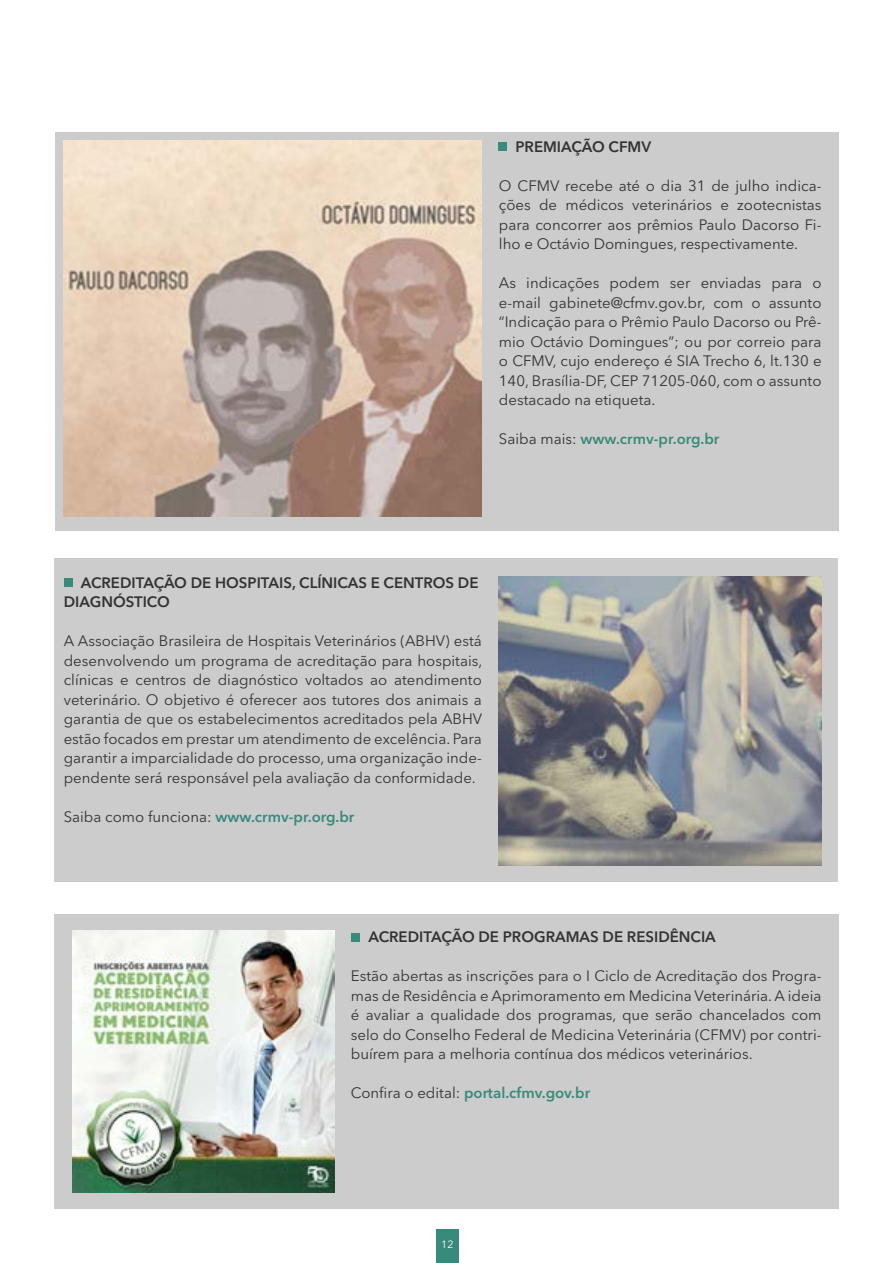
<style>
.page{position:relative;width:893px;height:1263px;background:#fff}
.page>*{position:absolute;margin:0;border:0;box-sizing:border-box;transform-origin:0 0}
.t1{font:15px/19.5px "Avenir Next LT Pro";color:#333;text-align:justify}
.t2{font:600 15px/19.5px "Avenir Next LT Pro";color:#333}
.t3{font:600 15px "Avenir Next LT Pro";color:#388a7a}
.t4{font:10.5px "Avenir Next LT Pro";color:#fff}
.s1{font-weight:400;color:#333}
.s2{font-weight:600;color:#388a7a}
</style>
<div class="page">
<div style="left:436px;top:1229px;width:22px;height:34px;background:#388a7a"></div>
<div style="left:55px;top:131px;width:783px;height:399px;background:#cdcccc"></div>
<div style="left:55px;top:558px;width:783px;height:323px;background:#cdcccc"></div>
<div style="left:55px;top:914px;width:784px;height:295px;background:#cdcccc"></div>
<img style="left:64px;top:141px;width:418px;height:376px">
<div style="left:499px;top:142px;width:8px;height:8px;background:#388a7a"></div>
<img style="left:499px;top:576px;width:322px;height:289px">
<div style="left:64px;top:579px;width:8px;height:8px;background:#388a7a"></div>
<img style="left:72px;top:931px;width:262px;height:261px">
<div style="left:352px;top:933px;width:8px;height:8px;background:#388a7a"></div>
<p class="t2" style="left:515px;top:137px;width:137px">PREMIAÇÃO CFMV</p>
<p class="t1" style="left:499px;top:176px;width:324px">O CFMV recebe até o dia 31 de julho indica&shy;ções de médicos veterinários e zootecnistas para concorrer aos prêmios Paulo Dacorso Fi&shy;lho e Octávio Domingues, respectivamente.</p>
<p class="t1" style="left:499px;top:273px;width:324px">As indicações podem ser enviadas para o e-mail gabinete@cfmv.gov.br, com o assunto “Indicação para o Prêmio Paulo Dacorso ou Prê&shy;mio Octávio Domingues”; ou por correio para o CFMV, cujo endereço é SIA Trecho 6, lt.130 e 140, Brasília-DF, CEP 71205-060, com o assunto destacado na etiqueta.</p>
<p class="t3" style="left:499px;top:430px;width:222px"><span class="s1">Saiba mais:</span> www.crmv-pr.org.br</p>
<p class="t2" style="left:64px;top:572px;width:416px;text-indent:17px">ACREDITAÇÃO DE HOSPITAIS, CLÍNICAS E CENTROS DE<br>DIAGNÓSTICO</p>
<p class="t1" style="left:64px;top:631px;width:420px">A Associação Brasileira de Hospitais Veterinários (ABHV) está desenvolvendo um programa de acreditação para hospitais, clínicas e centros de diagnóstico voltados ao atendimento veterinário. O objetivo é oferecer aos tutores dos animais a garantia de que os estabelecimentos acreditados pela ABHV estão focados em prestar um atendimento de excelência. Para garantir a imparcialidade do processo, uma organização inde&shy;pendente será responsável pela avaliação da conformidade.</p>
<p class="t1" style="left:64px;top:806px;width:292px">Saiba como funciona: <span class="s2">www.crmv-pr.org.br</span></p>
<p class="t2" style="left:368px;top:927px;width:349px">ACREDITAÇÃO DE PROGRAMAS DE RESIDÊNCIA</p>
<p class="t1" style="left:351px;top:966px;width:472px">Estão abertas as inscrições para o I Ciclo de Acreditação dos Progra&shy;mas de Residência e Aprimoramento em Medicina Veterinária. A ideia é avaliar a qualidade dos programas, que serão chancelados com selo do Conselho Federal de Medicina Veterinária (CFMV) por contri&shy;buírem para a melhoria contínua dos médicos veterinários.</p>
<p class="t3" style="left:351px;top:1084px;width:241px"><span class="s1">Confira o edital:</span> portal.cfmv.gov.br</p>
<p class="t4" style="left:441px;top:1238px;width:14px">12</p>
</div>
